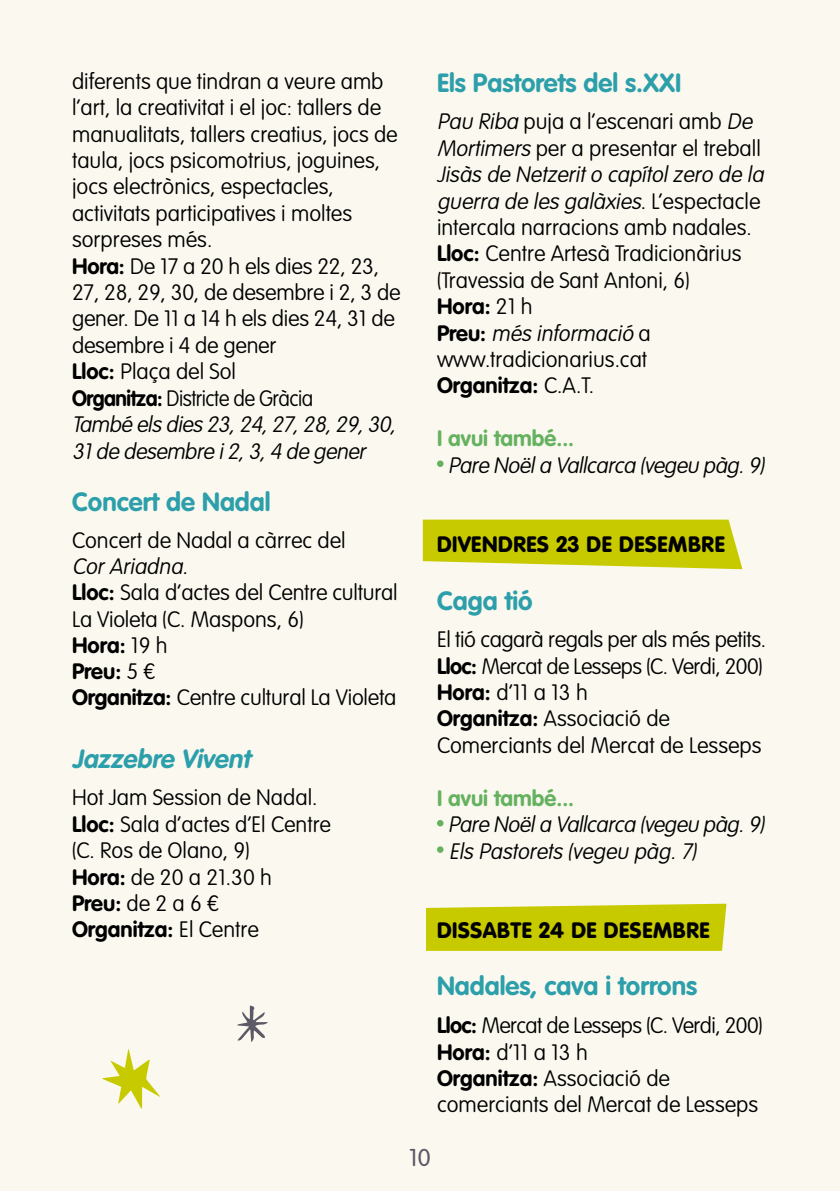
<style>
.page{position:relative;width:840px;height:1191px;background:#fff}
.page>*{position:absolute;margin:0;border:0;box-sizing:border-box;transform-origin:0 0}
.t1{font:700 26px "VAG Rounded LT";color:#2c9fab}
.t2{font:italic 700 26px "VAG Rounded LT";color:#2c9fab}
.t3{font:300 24px "VAG Rounded LT";color:#5d5966}
.t4{font:100 22px/26.4px "VAG Rounded LT";color:#000}
.t5{font:100 22px/26.4px "VAG Rounded LT";letter-spacing:-.02em;color:#000}
.t6{font:italic 100 22px/26.4px "VAG Rounded LT";color:#000}
.t7{font:900 22px "VAG Rounded LT";letter-spacing:.025em;color:#000}
.t8{font:700 22px "VAG Rounded LT";color:#66b15f}
.s1{font-weight:700}
.s2{font-style:italic}
</style>
<div class="page">
<div style="left:0;top:0;width:839px;height:1191px;background:#faf8ef"></div>
<svg style="left:422px;top:519px;width:320px;height:50px;background:#cdcf1b"></svg>
<svg style="left:426px;top:903px;width:300px;height:48px;background:#cbcc0f"></svg>
<div style="left:437px;top:460px;width:6px;height:7px;background:#66b15f;border-radius:50%"></div>
<svg style="left:437px;top:820px;width:6px;height:6px"></svg>
<div style="left:437px;top:846px;width:6px;height:7px;background:#66b15f;border-radius:50%"></div>
<svg style="left:102px;top:1049px;width:58px;height:59px"></svg>
<svg style="left:237px;top:1005px;width:31px;height:37px"></svg>
<p class="t4" style="left:72px;top:69px;width:330px">diferents que tindran a veure amb l’art, la creativitat i el joc: tallers de manualitats, tallers creatius, jocs de taula, jocs psicomotrius, joguines, jocs electrònics, espectacles, activitats participatives i moltes sorpreses més.<br><span class="s1">Hora:</span> De 17 a 20 h els dies 22, 23,<br>27, 28, 29, 30, de desembre i 2, 3 de gener. De 11 a 14 h els dies 24, 31 de desembre i 4 de gener<br><span class="s1">Lloc:</span> Plaça del Sol<br><span class="s1">Organitza:</span> Districte de Gràcia<br><span class="s2">També elsdies23,24,27,28,29,30,<br>31de desembre i2,3,4 de gener</span></p>
<p class="t1" style="left:72px;top:486px;width:200px">Concert de Nadal</p>
<p class="t4" style="left:72px;top:528px;width:275px">Concert de Nadal a càrrec del</p>
<p class="t4" style="left:72px;top:554px;width:327px"><span class="s2">CorAriadna.<br></span><span class="s1">Lloc:</span> Sala d’actes del Centre cultural<br>La Violeta (C. Maspons, 6)<br><span class="s1">Hora:</span> 19 h<br><span class="s1">Preu:</span> 5 €<br><span class="s1">Organitza:</span> Centre cultural La Violeta</p>
<p class="t2" style="left:72px;top:743px;width:179px">Jazzebre Vivent</p>
<p class="t4" style="left:72px;top:785px;width:260px">Hot Jam Session de Nadal.<br><span class="s1">Lloc:</span> Sala d’actes d’El Centre (C. Ros de Olano, 9)<br><span class="s1">Hora:</span> de 20 a 21.30 h<br><span class="s1">Preu:</span> de 2 a 6 €<br><span class="s1">Organitza:</span> El Centre</p>
<p class="t1" style="left:437px;top:67px;width:246px">Els Pastorets del s.XXI</p>
<p class="t4" style="left:437px;top:109px;width:332px"><span class="s2">Pau Riba</span> puja a l’escenari amb <span class="s2">De<br>Mortimers</span> per a presentar el treball<br><span class="s2">Jisàs de Netzerito capítolzero de la guerra de les galàxies</span>. L’ e s p e c t a c l e intercala narracions amb nadales.<br><span class="s1">Lloc:</span> Centre Artesà Tradicionàrius (Travessia de Sant Antoni, 6)<br><span class="s1">Hora:</span> 21 h<br><span class="s1">P re u :</span> <span class="s2">més informació</span> a www.tradicionarius.cat<br><span class="s1">Organitza:</span> C.A.T.</p>
<p class="t8" style="left:437px;top:425px;width:138px">I avui també...</p>
<p class="t6" style="left:448px;top:452px;width:322px">Pare Noëla Vallcarca (vegeu pàg.9)</p>
<p class="t7" style="left:437px;top:531px;width:289px">DIVENDRES 23 DE DESEMBRE</p>
<p class="t1" style="left:437px;top:585px;width:97px">Caga tió</p>
<p class="t5" style="left:437px;top:627px;width:330px">El tió cagarà regals per als més petits.<br><span class="s1">Lloc:</span> Mercat de Lesseps (C. Verdi, 200)<br><span class="s1">Hora:</span> d’11 a 13 h<br><span class="s1">Organitza:</span> Associació de<br>Comerciants del Mercat de Lesseps</p>
<p class="t8" style="left:437px;top:785px;width:138px">I avui també...</p>
<p class="t6" style="left:448px;top:812px;width:322px">Pare Noëla Vallcarca (vegeu pàg.9)<br>Els Pastorets (vegeu pàg.7)</p>
<p class="t7" style="left:437px;top:916px;width:274px">DISSABTE 24 DE DESEMBRE</p>
<p class="t1" style="left:437px;top:971px;width:261px">Nadales, cava i torrons</p>
<p class="t4" style="left:437px;top:1013px;width:327px"><span class="s1">Lloc:</span> Mercat de Lesseps (C. Verdi, 200)<br><span class="s1">Hora:</span> d’11 a 13 h<br><span class="s1">Organitza:</span> Associació de comerciants del Mercat de Lesseps</p>
<p class="t3" style="left:409px;top:1143px;width:23px">10</p>
</div>
